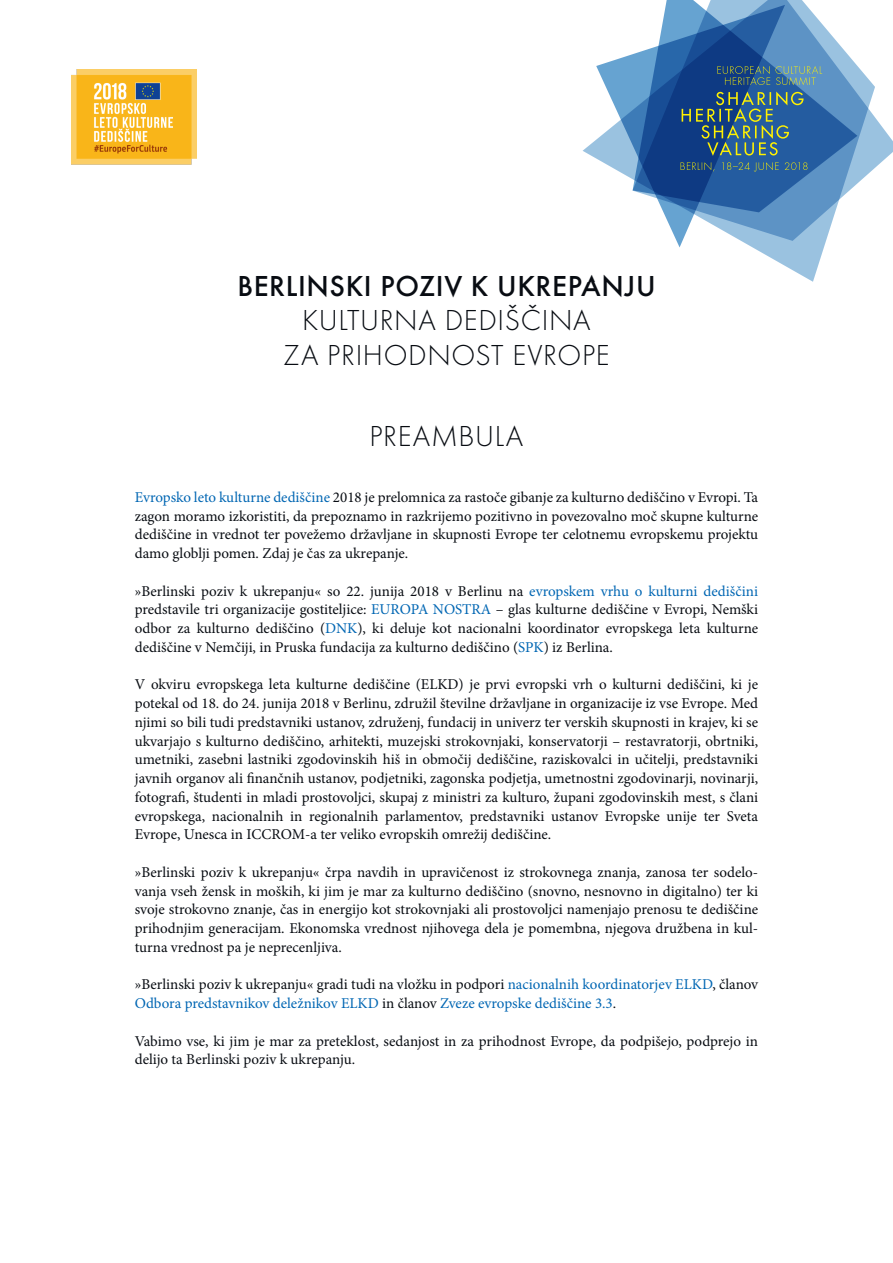
<style>
.page{position:relative;width:893px;height:1263px;background:#fff}
.page>*{position:absolute;margin:0;border:0;box-sizing:border-box;transform-origin:0 0}
.t1{font:300 30px/34.5px "Futura";letter-spacing:.02em;color:#080c12;text-align:center}
.t2{font:500 30px "Futura";letter-spacing:.02em;color:#080c12}
.t3{font:15px/18.8px "Minion Pro";color:#080c12;text-align:justify}
.t4{font:15px/18.8px "Minion Pro";color:#0166b3}
.s1{color:#0166b3}
.s2{color:#080c12}
</style>
<div class="page">
<svg style="left:583px;top:140px;width:243px;height:142px"></svg>
<svg style="left:665px;top:0;width:228px;height:241px"></svg>
<svg style="left:596px;top:5px;width:189px;height:242px"></svg>
<svg style="left:681px;top:162px;width:126px;height:10px"></svg>
<svg style="left:717px;top:66px;width:105px;height:19px;background:#48748f"></svg>
<svg style="left:682px;top:91px;width:121px;height:65px;background:#3d667c"></svg>
<img style="left:71px;top:69px;width:125px;height:95px">
<h1 class="t2" style="left:237px;top:263px;width:420px">BERLINSKI POZIV K UKREPANJU</h1>
<h1 class="t1" style="left:283px;top:302px;width:328px">KULTURNA DEDIŠČINA<br>ZA PRIHODNOST EVROPE</h1>
<h1 class="t1" style="left:369px;top:417px;width:156px">PREAMBULA</h1>
<p class="t3" style="left:135px;top:488px;width:625px"><span class="s1">Evropsko leto kulturne dediščine</span> 2018 je prelomnica za rastoče gibanje za kulturno dediščino v Evropi. Ta zagon moramo izkoristiti, da prepoznamo in razkrijemo pozitivno in povezovalno moč skupne kulturne dediščine in vrednot ter povežemo državljane in skupnosti Evrope ter celotnemu evropskemu projektu damo globlji pomen. Zdaj je čas za ukrepanje.</p>
<p class="t3" style="left:135px;top:581px;width:625px">»Berlinski poziv k ukrepanju« so 22. junija 2018 v Berlinu na <span class="s1">evropskem vrhu o kulturni dediščini </span>predstavile tri organizacije gostiteljice: <span class="s1">EUROPA NOSTRA</span> – glas kulturne dediščine v Evropi, Nemški odbor za kulturno dediščino (<span class="s1">DNK</span>), ki deluje kot nacionalni koordinator evropskega leta kulturne dediščine v Nemčiji, in Pruska fundacija za kulturno dediščino (<span class="s1">SPK</span>) iz Berlina.</p>
<p class="t3" style="left:135px;top:675px;width:625px">V okviru evropskega leta kulturne dediščine (ELKD) je prvi evropski vrh o kulturni dediščini, ki je potekal od 18. do 24. junija 2018 v Berlinu, združil številne državljane in organizacije iz vse Evrope. Med njimi so bili tudi predstavniki ustanov, združenj, fundacij in univerz ter verskih skupnosti in krajev, ki se ukvarjajo s kulturno dediščino, arhitekti, muzejski strokovnjaki, konservatorji – restavratorji, obrtniki, umetniki, zasebni lastniki zgodovinskih hiš in območij dediščine, raziskovalci in učitelji, predstavniki javnih organov ali finančnih ustanov, podjetniki, zagonska podjetja, umetnostni zgodovinarji, novinarji, fotografi, študenti in mladi prostovoljci, skupaj z ministri za kulturo, župani zgodovinskih mest, s člani evropskega, nacionalnih in regionalnih parlamentov, predstavniki ustanov Evropske unije ter Sveta Evrope, Unesca in ICCROM-a ter veliko evropskih omrežij dediščine.</p>
<p class="t3" style="left:135px;top:863px;width:625px">»Berlinski poziv k ukrepanju« črpa navdih in upravičenost iz strokovnega znanja, zanosa ter sodelo&shy;vanja vseh žensk in moških, ki jim je mar za kulturno dediščino (snovno, nesnovno in digitalno) ter ki svoje strokovno znanje, čas in energijo kot strokovnjaki ali prostovoljci namenjajo prenosu te dediščine prihodnjim generacijam. Ekonomska vrednost njihovega dela je pomembna, njegova družbena in kul&shy;turna vrednost pa je neprecenljiva.</p>
<p class="t4" style="left:135px;top:975px;width:625px"><span class="s2">»Berlinski poziv k ukrepanju« gradi tudi na vložku in podpori</span> nacionalnih koordinatorjev ELKD<span class="s2">, članov<br></span>Odbora predstavnikov deležnikov ELKD <span class="s2">in članov</span> Zveze evropske dediščine 3.3<span class="s2">.</span></p>
<p class="t3" style="left:135px;top:1031px;width:625px">Vabimo vse, ki jim je mar za preteklost, sedanjost in za prihodnost Evrope, da podpišejo, podprejo in delijo ta Berlinski poziv k ukrepanju.</p>
</div>
